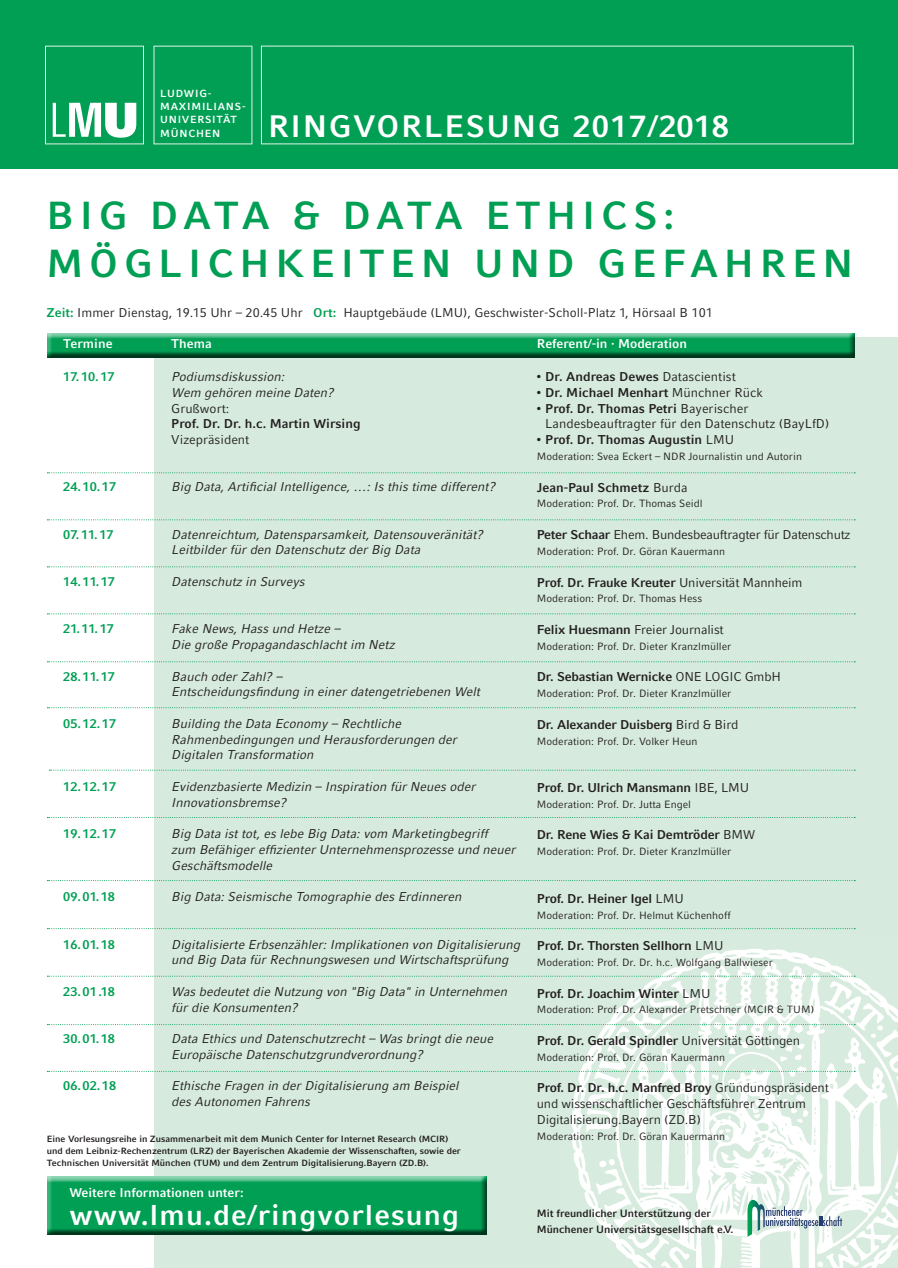
<style>
.page{position:relative;width:898px;height:1268px;background:#fff}
.page>*{position:absolute;margin:0;border:0;box-sizing:border-box;transform-origin:0 0}
.t1{font:700 39px "LMU Compatil Fact";letter-spacing:.15em;color:#009f54}
.t2{font:700 30.97px "LMU Compatil Fact";letter-spacing:.055em;color:#fff}
.t3{font:700 28.58px "LMU Compatil Fact";letter-spacing:.04em;color:#fff}
.t4{font:italic 12.75px/15.8px "LMU Compatil Fact";color:#231f20}
.t5{font:700 12.75px "LMU Compatil Fact";letter-spacing:-.015em;color:#231f20}
.t6{font:12.75px/15.8px "LMU Compatil Fact";color:#231f20}
.t7{font:700 12.75px "LMU Compatil Fact";color:#009f54}
.t8{font:700 12.75px "LMU Compatil Fact";color:#fff}
.t9{font:12.75px "LMU Compatil Fact";letter-spacing:-.02em;color:#231f20}
.t10{font:10.5px "LMU Compatil Fact";color:#231f20}
.t11{font:700 10.5px "LMU Compatil Fact";color:#231f20}
.t12{font:700 10.35px/13.3px "LMU Compatil Fact";letter-spacing:.075em;color:#fff}
.t13{font:700 9px "LMU Compatil Fact";color:#231f20}
.s1{font-weight:700;color:#009f54}
.s2{font-family:"Futura Serie BQ";font-weight:400}
.s3{font-weight:400}
.s4{font-weight:700}
</style>
<div class="page">
<div style="left:0;top:0;width:897px;height:168px;background:#009f54"></div>
<svg style="left:153px;top:46px;width:99px;height:98px"></svg>
<svg style="left:261px;top:46px;width:592px;height:98px"></svg>
<svg style="left:45px;top:46px;width:99px;height:98px"></svg>
<div style="left:155px;top:337px;width:742px;height:930px;background:#d6eadd"></div>
<img style="left:559px;top:949px;width:338px;height:318px">
<div style="left:46px;top:333px;width:808px;height:25px;background:#231f20;opacity:.75"></div>
<svg style="left:47px;top:472px;width:807px;height:1px"></svg>
<svg style="left:47px;top:519px;width:807px;height:1px"></svg>
<svg style="left:47px;top:566px;width:807px;height:1px"></svg>
<svg style="left:47px;top:613px;width:807px;height:1px"></svg>
<svg style="left:47px;top:661px;width:807px;height:1px"></svg>
<svg style="left:47px;top:707px;width:807px;height:1px"></svg>
<svg style="left:49px;top:769px;width:804px;height:1px"></svg>
<svg style="left:47px;top:927px;width:807px;height:2px"></svg>
<svg style="left:47px;top:975px;width:807px;height:1px"></svg>
<svg style="left:154px;top:1023px;width:700px;height:1px"></svg>
<svg style="left:47px;top:1070px;width:807px;height:1px"></svg>
<div style="left:47px;top:1176px;width:439px;height:59px;background:#231f20;opacity:.75"></div>
<svg style="left:747px;top:1199px;width:94px;height:37px"></svg>
<p class="t12" style="left:160px;top:87px;width:87px">LUDWIG-<br>MAXIMILIANS-<br>UNIVERSITÄT<br>MÜNCHEN</p>
<p class="t2" style="left:268px;top:108px;width:462px">RINGVORLESUNG 2017/2018</p>
<p class="t1" style="left:47px;top:193px;width:629px">BIG DATA &amp; DATA ETHICS:</p>
<p class="t1" style="left:47px;top:240px;width:807px">MÖGLICHKEITEN UND GEFAHREN</p>
<p class="t6" style="left:47px;top:305px;width:667px"><span class="s1">Zeit:</span> Immer Dienstag, 19.15 Uhr – 20.45 Uhr <span class="s1">Ort:</span> Hauptgebäude (LMU), Geschwister-Scholl-Platz 1, Hörsaal B 101</p>
<p class="t8" style="left:63px;top:336px;width:51px">Termine</p>
<p class="t8" style="left:171px;top:336px;width:42px">Thema</p>
<p class="t8" style="left:536px;top:336px;width:152px">Referent/-in · Moderation</p>
<p class="t7" style="left:63px;top:369px;width:53px">17.10.17</p>
<p class="t7" style="left:63px;top:479px;width:54px">24.10.17</p>
<p class="t7" style="left:63px;top:526px;width:52px">07.11.17</p>
<p class="t7" style="left:63px;top:574px;width:53px">14.11.17</p>
<p class="t7" style="left:63px;top:621px;width:52px">21.11.17</p>
<p class="t7" style="left:63px;top:668px;width:53px">28.11.17</p>
<p class="t7" style="left:63px;top:715px;width:54px">05.12.17</p>
<p class="t7" style="left:63px;top:778px;width:54px">12.12.17</p>
<p class="t7" style="left:63px;top:826px;width:54px">19.12.17</p>
<p class="t7" style="left:63px;top:889px;width:53px">09.01.18</p>
<p class="t7" style="left:63px;top:936px;width:53px">16.01.18</p>
<p class="t7" style="left:63px;top:983px;width:53px">23.01.18</p>
<p class="t7" style="left:63px;top:1030px;width:53px">30.01.18</p>
<p class="t7" style="left:63px;top:1078px;width:54px">06.02.18</p>
<p class="t4" style="left:171px;top:368px;width:114px">Podiumsdiskussion:</p>
<p class="t4" style="left:171px;top:384px;width:164px">Wem gehören meine Daten?</p>
<p class="t6" style="left:171px;top:400px;width:59px">Grußwort:</p>
<p class="t5" style="left:171px;top:416px;width:191px">Prof. Dr. Dr. h.c. Martin Wirsing</p>
<p class="t6" style="left:171px;top:431px;width:80px">Vizepräsident</p>
<p class="t4" style="left:171px;top:479px;width:325px">Big Data, Artificial Intelligence, …: Is this time different?</p>
<p class="t4" style="left:171px;top:526px;width:313px">Datenreichtum, Datensparsamkeit, Datensouveränität?</p>
<p class="t4" style="left:171px;top:542px;width:250px">Leitbilder für den Datenschutz der Big Data</p>
<p class="t4" style="left:171px;top:573px;width:135px">Datenschutz in Surveys</p>
<p class="t4" style="left:171px;top:620px;width:170px">Fake News, Hass und Hetze –</p>
<p class="t4" style="left:171px;top:636px;width:225px">Die große Propagandaschlacht im Netz</p>
<p class="t4" style="left:171px;top:668px;width:112px">Bauch oder Zahl? –</p>
<p class="t4" style="left:171px;top:683px;width:310px">Entscheidungsfindung in einer datengetriebenen Welt</p>
<p class="t4" style="left:171px;top:715px;width:231px">Building the Data Economy – Rechtliche</p>
<p class="t4" style="left:171px;top:731px;width:287px">Rahmenbedingungen und Herausforderungen der</p>
<p class="t4" style="left:171px;top:746px;width:144px">Digitalen Transformation</p>
<p class="t4" style="left:171px;top:778px;width:306px">Evidenzbasierte Medizin – Inspiration für Neues oder</p>
<p class="t4" style="left:171px;top:794px;width:117px">Innovationsbremse?</p>
<p class="t4" style="left:171px;top:825px;width:318px">Big Data ist tot, es lebe Big Data: vom Marketingbegriff</p>
<p class="t4" style="left:171px;top:841px;width:345px">zum Befähiger effizienter Unternehmensprozesse und neuer<br>Geschäftsmodelle</p>
<p class="t4" style="left:171px;top:888px;width:291px">Big Data: Seismische Tomographie des Erdinneren</p>
<p class="t4" style="left:171px;top:935px;width:350px">Digitalisierte Erbsenzähler: Implikationen von Digitalisierung und Big Data für Rechnungswesen und Wirtschaftsprüfung</p>
<p class="t4" style="left:171px;top:983px;width:337px">Was bedeutet die Nutzung von "Big Data" in Unternehmen für die Konsumenten?</p>
<p class="t4" style="left:171px;top:1030px;width:323px">Data Ethics und Datenschutzrecht – Was bringt die neue</p>
<p class="t4" style="left:171px;top:1046px;width:253px">Europäische Datenschutzgrundverordnung?</p>
<p class="t4" style="left:171px;top:1077px;width:289px">Ethische Fragen in der Digitalisierung am Beispiel</p>
<p class="t4" style="left:171px;top:1093px;width:140px">des Autonomen Fahrens</p>
<p class="t13" style="left:47px;top:1133px;width:403px">Eine Vorlesungsreihe in Zusammenarbeit mit dem Munich Center for Internet Research (MCIR)</p>
<p class="t13" style="left:47px;top:1145px;width:415px">und dem Leibniz-Rechenzentrum (LRZ) der Bayerischen Akademie der Wissenschaften, sowie der</p>
<p class="t13" style="left:47px;top:1157px;width:383px">Technischen Universität München (TUM) und dem Zentrum Digitalisierung.Bayern (ZD.B).</p>
<p class="t5" style="left:536px;top:369px;width:200px"><span class="s2">•</span> Dr. Andreas Dewes <span class="s3">Datascientist</span></p>
<p class="t5" style="left:536px;top:385px;width:227px"><span class="s2">•</span> Dr. Michael Menhart <span class="s3">Münchner Rück</span></p>
<p class="t5" style="left:536px;top:400px;width:213px"><span class="s2">•</span> Prof. Dr. Thomas Petri <span class="s3">Bayerischer</span></p>
<p class="t6" style="left:545px;top:416px;width:285px">Landesbeauftragter für den Datenschutz (BayLfD)</p>
<p class="t5" style="left:536px;top:432px;width:199px"><span class="s2">•</span> Prof. Dr. Thomas Augustin <span class="s3">LMU</span></p>
<p class="t10" style="left:536px;top:450px;width:267px">Moderation: Svea Eckert – NDR Journalistin und Autorin</p>
<p class="t5" style="left:536px;top:479px;width:152px">Jean-Paul Schmetz <span class="s3">Burda</span></p>
<p class="t10" style="left:536px;top:497px;width:167px">Moderation: Prof. Dr. Thomas Seidl</p>
<p class="t9" style="left:536px;top:527px;width:315px"><span class="s4">Peter Schaar</span> Ehem. Bundesbeauftragter für Datenschutz</p>
<p class="t10" style="left:536px;top:545px;width:190px">Moderation: Prof. Dr. Göran Kauermann</p>
<p class="t5" style="left:536px;top:574px;width:267px">Prof. Dr. Frauke Kreuter <span class="s3">Universität Mannheim</span></p>
<p class="t10" style="left:536px;top:592px;width:167px">Moderation: Prof. Dr. Thomas Hess</p>
<p class="t6" style="left:536px;top:621px;width:188px"><span class="s4">Felix Huesmann</span> Freier Journalist</p>
<p class="t10" style="left:536px;top:640px;width:196px">Moderation: Prof. Dr. Dieter Kranzlmüller</p>
<p class="t5" style="left:536px;top:669px;width:246px">Dr. Sebastian Wernicke <span class="s3">ONE LOGIC GmbH</span></p>
<p class="t10" style="left:536px;top:687px;width:196px">Moderation: Prof. Dr. Dieter Kranzlmüller</p>
<p class="t5" style="left:536px;top:716px;width:203px">Dr. Alexander Duisberg <span class="s3">Bird &amp; Bird</span></p>
<p class="t10" style="left:536px;top:734px;width:162px">Moderation: Prof. Dr. Volker Heun</p>
<p class="t5" style="left:536px;top:780px;width:214px">Prof. Dr. Ulrich Mansmann <span class="s3">IBE, LMU</span></p>
<p class="t10" style="left:536px;top:798px;width:156px">Moderation: Prof. Dr. Jutta Engel</p>
<p class="t5" style="left:536px;top:827px;width:220px">Dr. Rene Wies &amp; Kai Demtröder <span class="s3">BMW</span></p>
<p class="t10" style="left:536px;top:845px;width:196px">Moderation: Prof. Dr. Dieter Kranzlmüller</p>
<p class="t5" style="left:536px;top:890px;width:149px">Prof. Dr. Heiner Igel <span class="s3">LMU</span></p>
<p class="t10" style="left:536px;top:908px;width:195px">Moderation: Prof. Dr. Helmut Küchenhoff</p>
<p class="t5" style="left:536px;top:937px;width:188px">Prof. Dr. Thorsten Sellhorn <span class="s3">LMU</span></p>
<p class="t10" style="left:536px;top:956px;width:237px">Moderation: Prof. Dr. Dr. h.c. Wolfgang Ballwieser</p>
<p class="t5" style="left:536px;top:985px;width:175px">Prof. Dr. Joachim Winter <span class="s3">LMU</span></p>
<p class="t10" style="left:536px;top:1003px;width:279px">Moderation: Prof. Dr. Alexander Pretschner (MCIR &amp; TUM)</p>
<p class="t5" style="left:536px;top:1032px;width:265px">Prof. Dr. Gerald Spindler <span class="s3">Universität Göttingen</span></p>
<p class="t10" style="left:536px;top:1050px;width:190px">Moderation: Prof. Dr. Göran Kauermann</p>
<p class="t6" style="left:536px;top:1079px;width:293px"><span class="s4">Prof. Dr. Dr. h.c. Manfred Broy</span> Gründungspräsident und wissenschaftlicher Geschäftsführer Zentrum</p>
<p class="t6" style="left:536px;top:1111px;width:166px">Digitalisierung.Bayern (ZD.B)</p>
<p class="t10" style="left:536px;top:1129px;width:190px">Moderation: Prof. Dr. Göran Kauermann</p>
<p class="t8" style="left:69px;top:1184px;width:176px">Weitere Informationen unter:</p>
<p class="t3" style="left:69px;top:1197px;width:391px">www.lmu.de/ringvorlesung</p>
<p class="t11" style="left:536px;top:1206px;width:176px">Mit freundlicher Unterstützung der</p>
<p class="t11" style="left:536px;top:1222px;width:198px">Münchener Universitätsgesellschaft e.V.</p>
</div>
